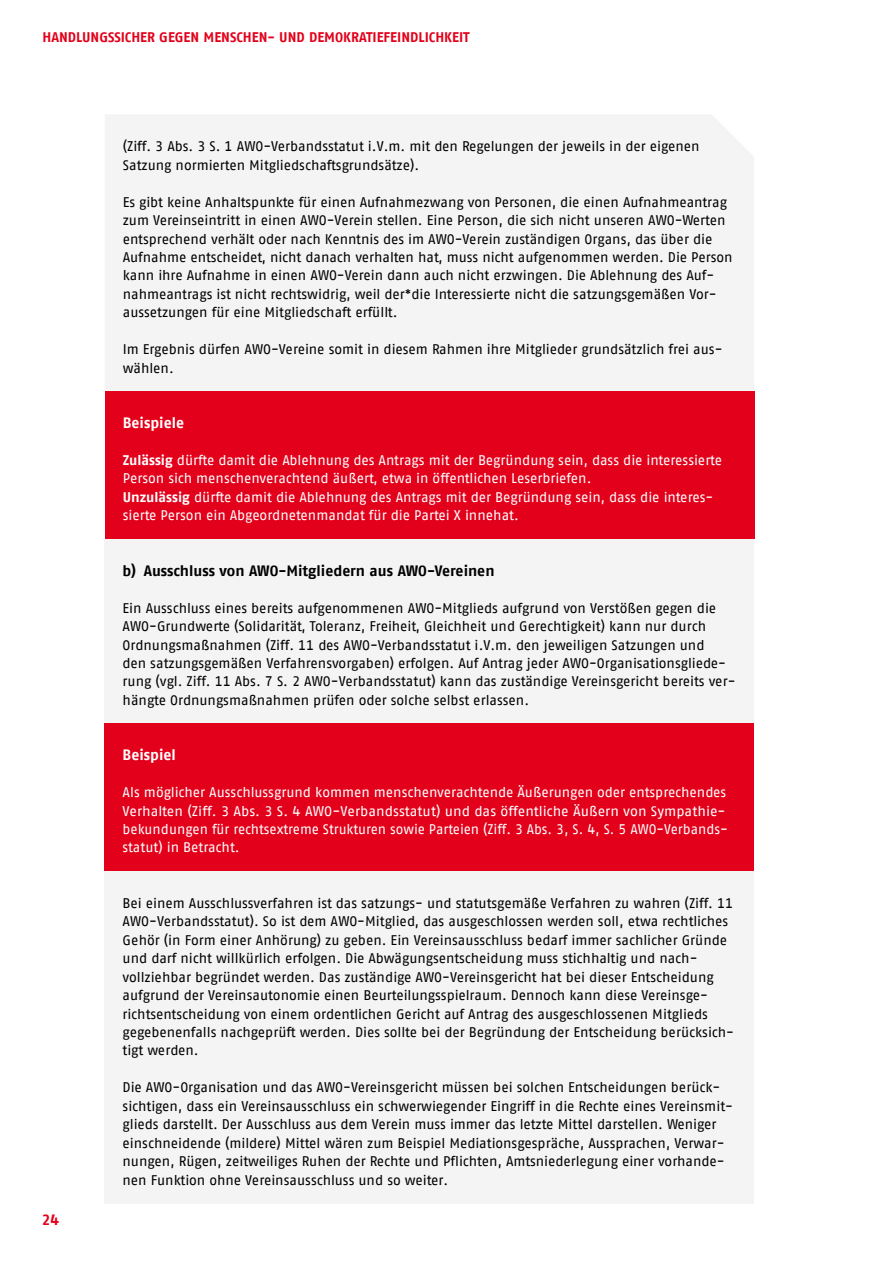
<style>
.page{position:relative;width:893px;height:1263px;background:#fff}
.page>*{position:absolute;margin:0;border:0;box-sizing:border-box;transform-origin:0 0}
.Headlines_H3_Innenteil_Kap_4{font:700 15px "AWO Fago Office";color:#000}
.Headlines_H3_Innenteil_Kap_4-2{font:700 15px "AWO Fago Office";color:#fff}
.t1{font:700 15px "AWO Fago Office";color:#e2001a}
.Copytexte_P_copy{font:13.95px/18.5px "AWO Fago Office";color:#000}
.Copytexte_P_copy-2{font:13.95px/18.5px "AWO Fago Office";color:#fff}
.t2{font:700 13.95px "AWO Fago Office";color:#e2001a}
.s1{font-weight:700}
</style>
<div class="page">
<div style="left:105px;top:115px;width:649px;height:276px;background:#f4f4f5"></div>
<div style="left:105px;top:391px;width:649px;height:148px;background:#e2001a"></div>
<div style="left:105px;top:539px;width:649px;height:184px;background:#f4f4f5"></div>
<div style="left:105px;top:723px;width:649px;height:148px;background:#e2001a"></div>
<div style="left:105px;top:871px;width:649px;height:332px;background:#f4f4f5"></div>
<p class="t2" style="left:43px;top:29px;width:429px">HANDLUNGSSICHER GEGEN MENSCHEN- UND DEMOKRATIEFEINDLICHKEIT</p>
<p class="Copytexte_P_copy" style="left:123px;top:137px;width:578px">(Ziff. 3 Abs. 3 S. 1 AWO-Verbandsstatut i.V.m. mit den Regelungen der jeweils in der eigenen<br>Satzung normierten Mitgliedschaftsgrundsätze).</p>
<p class="Copytexte_P_copy" style="left:123px;top:192px;width:611px">Es gibt keine Anhaltspunkte für einen Aufnahmezwang von Personen, die einen Aufnahmeantrag zum Vereinseintritt in einen AWO-Verein stellen. Eine Person, die sich nicht unseren AWO-Werten entsprechend verhält oder nach Kenntnis des im AWO-Verein zuständigen Organs, das über die Aufnahme entscheidet, nicht danach verhalten hat, muss nicht aufgenommen werden. Die Person kann ihre Aufnahme in einen AWO-Verein dann auch nicht erzwingen. Die Ablehnung des Auf&shy;nahmeantrags ist nicht rechtswidrig, weil der*die Interessierte nicht die satzungsgemäßen Vor&shy;aussetzungen für eine Mitgliedschaft erfüllt.</p>
<p class="Copytexte_P_copy" style="left:123px;top:340px;width:601px">Im Ergebnis dürfen AWO-Vereine somit in diesem Rahmen ihre Mitglieder grundsätzlich frei aus&shy;wählen.</p>
<h3 class="Headlines_H3_Innenteil_Kap_4-2" style="left:123px;top:414px;width:63px">Beispiele</h3>
<p class="Copytexte_P_copy-2" style="left:123px;top:451px;width:601px"><span class="s1">Zulässig</span> dürfte damit die Ablehnung des Antrags mit der Begründung sein, dass die interessierte<br>Person sich menschenverachtend äußert, etwa in öffentlichen Leserbriefen.</p>
<p class="Copytexte_P_copy-2" style="left:123px;top:488px;width:592px"><span class="s1">Unzulässig</span> dürfte damit die Ablehnung des Antrags mit der Begründung sein, dass die interes&shy;sierte Person ein Abgeordnetenmandat für die Partei X innehat.</p>
<h3 class="Headlines_H3_Innenteil_Kap_4" style="left:123px;top:562px;width:373px">b) Ausschluss von AWO-Mitgliedern aus AWO-Vereinen</h3>
<p class="Copytexte_P_copy" style="left:123px;top:598px;width:614px">Ein Ausschluss eines bereits aufgenommenen AWO-Mitglieds aufgrund von Verstößen gegen die AWO-Grundwerte (Solidarität, Toleranz, Freiheit, Gleichheit und Gerechtigkeit) kann nur durch Ordnungsmaßnahmen (Ziff. 11 des AWO-Verbandsstatut i.V.m. den jeweiligen Satzungen und<br>den satzungsgemäßen Verfahrensvorgaben) erfolgen. Auf Antrag jeder AWO-Organisationsgliede&shy;rung (vgl. Ziff. 11 Abs. 7 S. 2 AWO-Verbandsstatut) kann das zuständige Vereinsgericht bereits ver&shy;hängte Ordnungsmaßnahmen prüfen oder solche selbst erlassen.</p>
<h3 class="Headlines_H3_Innenteil_Kap_4-2" style="left:123px;top:746px;width:55px">Beispiel</h3>
<p class="Copytexte_P_copy-2" style="left:123px;top:783px;width:607px">Als möglicher Ausschlussgrund kommen menschenverachtende Äußerungen oder entsprechendes Verhalten (Ziff. 3 Abs. 3 S. 4 AWO-Verbandsstatut) und das öffentliche Äußern von Sympathie&shy;bekundungen für rechtsextreme Strukturen sowie Parteien (Ziff. 3 Abs. 3, S. 4, S. 5 AWO-Verbands&shy;statut) in Betracht.</p>
<p class="t1" style="left:42px;top:1211px;width:19px">24</p>
<p class="Copytexte_P_copy" style="left:123px;top:894px;width:613px">Bei einem Ausschlussverfahren ist das satzungs- und statutsgemäße Verfahren zu wahren (Ziff. 11<br>AWO-Verbandsstatut). So ist dem AWO-Mitglied, das ausgeschlossen werden soll, etwa rechtliches Gehör (in Form einer Anhörung) zu geben. Ein Vereinsausschluss bedarf immer sachlicher Gründe und darf nicht willkürlich erfolgen. Die Abwägungsentscheidung muss stichhaltig und nach&shy;vollziehbar begründet werden. Das zuständige AWO-Vereinsgericht hat bei dieser Entscheidung aufgrund der Vereinsautonomie einen Beurteilungsspielraum. Dennoch kann diese Vereinsge&shy;richtsentscheidung von einem ordentlichen Gericht auf Antrag des ausgeschlossenen Mitglieds gegebenenfalls nachgeprüft werden. Dies sollte bei der Begründung der Entscheidung berücksich&shy;tigt werden.</p>
<p class="Copytexte_P_copy" style="left:123px;top:1078px;width:612px">Die AWO-Organisation und das AWO-Vereinsgericht müssen bei solchen Entscheidungen berück&shy;sichtigen, dass ein Vereinsausschluss ein schwerwiegender Eingriff in die Rechte eines Vereinsmit&shy;glieds darstellt. Der Ausschluss aus dem Verein muss immer das letzte Mittel darstellen. Weniger einschneidende (mildere) Mittel wären zum Beispiel Mediationsgespräche, Aussprachen, Verwar&shy;nungen, Rügen, zeitweiliges Ruhen der Rechte und Pflichten, Amtsniederlegung einer vorhande&shy;nen Funktion ohne Vereinsausschluss und so weiter.</p>
</div>
